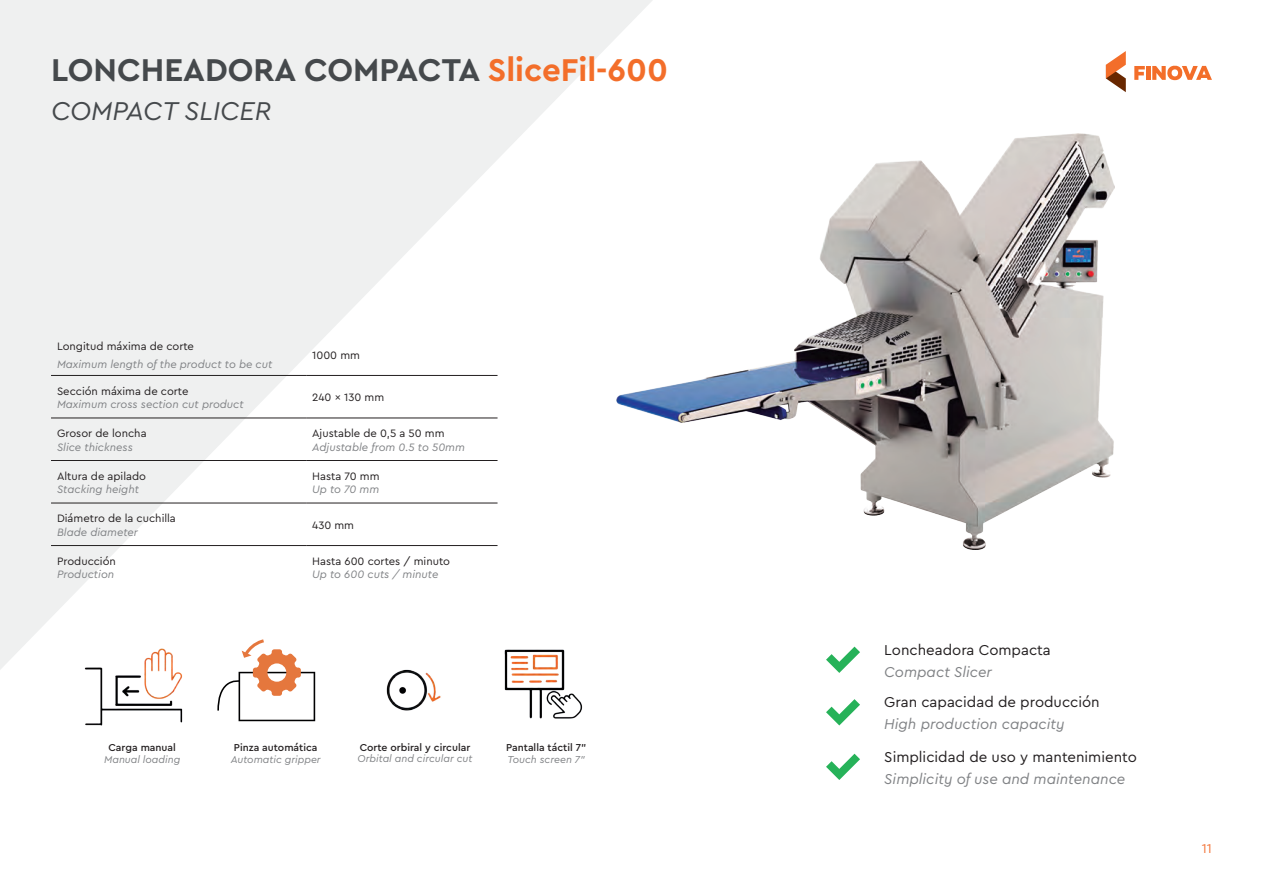
<style>
.page{position:relative;width:1263px;height:893px;background:#fff}
.page>*{position:absolute;margin:0;border:0;box-sizing:border-box;transform-origin:0 0}
.Titol___ENG{font:700 33px "Cera Pro";color:#45494c}
.Titol___ENG-2{font:italic 27px "Cera Pro";color:#45494c}
.Cos___ESP{font:15px "Cera Pro";color:#231f20}
.Cos___ESP-2{font:italic 15px "Cera Pro";color:#808285}
.t1{font:13.5px "Cera Pro";color:#f3753a}
.Cos___ESP-3{font:11.25px "Cera Pro";color:#231f20}
.Cos___ESP-4{font:italic 11.25px "Cera Pro";color:#808285}
.Cos___ESP-5{font:500 10.5px "Cera Pro";color:#231f20}
.Cos___ESP-6{font:italic 10.5px "Cera Pro";color:#808285}
.s1{color:#f36e2a}
</style>
<div class="page">
<svg style="left:1152px;top:65px;width:60px;height:15px"></svg>
<svg style="left:1134px;top:66px;width:11px;height:14px"></svg>
<hr style="left:1146px;top:66px;width:4px;height:14px;background:#f36e2a">
<svg style="left:1106px;top:51px;width:20px;height:41px"></svg>
<img style="left:85px;top:670px;width:98px;height:56px">
<img style="left:386px;top:670px;width:55px;height:41px">
<img style="left:504px;top:670px;width:79px;height:49px">
<img style="left:653px;top:133px;width:462px;height:416px">
<svg style="left:0;top:0;width:653px;height:670px;fill:#eff0f0"></svg>
<hr style="left:51px;top:375px;width:255px;height:1px;background:#231f20">
<hr style="left:306px;top:375px;width:191px;height:1px;background:#231f20">
<hr style="left:51px;top:418px;width:255px;height:1px;background:#231f20">
<hr style="left:306px;top:418px;width:191px;height:1px;background:#231f20">
<hr style="left:51px;top:460px;width:255px;height:1px;background:#231f20">
<hr style="left:306px;top:460px;width:191px;height:1px;background:#231f20">
<hr style="left:51px;top:503px;width:255px;height:1px;background:#231f20">
<hr style="left:306px;top:503px;width:191px;height:1px;background:#231f20">
<hr style="left:51px;top:545px;width:255px;height:1px;background:#231f20">
<hr style="left:306px;top:545px;width:191px;height:1px;background:#231f20">
<svg style="left:217px;top:639px;width:98px;height:82px"></svg>
<svg style="left:826px;top:647px;width:34px;height:26px"></svg>
<svg style="left:826px;top:699px;width:34px;height:26px"></svg>
<svg style="left:826px;top:754px;width:34px;height:26px"></svg>
<p class="Titol___ENG" style="left:51px;top:48px;width:618px">LONCHEADORA COMPACTA <span class="s1">SliceFil-600</span></p>
<p class="Titol___ENG-2" style="left:51px;top:93px;width:222px">COMPACT SLICER</p>
<p class="Cos___ESP-3" style="left:57px;top:339px;width:139px">Longitud máxima de corte</p>
<p class="Cos___ESP-4" style="left:57px;top:356px;width:217px">Maximum length of the product to be cut</p>
<p class="Cos___ESP-3" style="left:57px;top:383px;width:133px">Sección máxima de corte</p>
<p class="Cos___ESP-4" style="left:57px;top:397px;width:188px">Maximum cross section cut product</p>
<p class="Cos___ESP-3" style="left:57px;top:426px;width:91px">Grosor de loncha</p>
<p class="Cos___ESP-4" style="left:57px;top:439px;width:77px">Slice thickness</p>
<p class="Cos___ESP-3" style="left:57px;top:468px;width:91px">Altura de apilado</p>
<p class="Cos___ESP-4" style="left:57px;top:482px;width:83px">Stacking height</p>
<p class="Cos___ESP-3" style="left:57px;top:511px;width:120px">Diámetro de la cuchilla</p>
<p class="Cos___ESP-4" style="left:57px;top:524px;width:82px">Blade diameter</p>
<p class="Cos___ESP-3" style="left:57px;top:553px;width:60px">Producción</p>
<p class="Cos___ESP-4" style="left:57px;top:567px;width:59px">Production</p>
<p class="Cos___ESP-3" style="left:312px;top:347px;width:49px">1000 mm</p>
<p class="Cos___ESP-3" style="left:312px;top:390px;width:74px">240 x 130 mm</p>
<p class="Cos___ESP-3" style="left:312px;top:426px;width:134px">Ajustable de 0,5 a 50 mm</p>
<p class="Cos___ESP-4" style="left:312px;top:439px;width:154px">Adjustable from 0.5 to 50mm</p>
<p class="Cos___ESP-3" style="left:312px;top:468px;width:69px">Hasta 70 mm</p>
<p class="Cos___ESP-4" style="left:312px;top:482px;width:69px">Up to 70 mm</p>
<p class="Cos___ESP-3" style="left:312px;top:518px;width:43px">430 mm</p>
<p class="Cos___ESP-3" style="left:312px;top:553px;width:139px">Hasta 600 cortes / minuto</p>
<p class="Cos___ESP-4" style="left:312px;top:567px;width:128px">Up to 600 cuts / minute</p>
<p class="Cos___ESP-5" style="left:109px;top:741px;width:69px">Carga manual</p>
<p class="Cos___ESP-6" style="left:104px;top:752px;width:78px">Manual loading</p>
<p class="Cos___ESP-5" style="left:234px;top:741px;width:85px">Pinza automática</p>
<p class="Cos___ESP-6" style="left:231px;top:753px;width:92px">Automatic gripper</p>
<p class="Cos___ESP-5" style="left:360px;top:740px;width:112px">Corte orbiral y circular</p>
<p class="Cos___ESP-6" style="left:358px;top:752px;width:116px">Orbital and circular cut</p>
<p class="Cos___ESP-5" style="left:506px;top:741px;width:82px">Pantalla táctil 7”</p>
<p class="Cos___ESP-6" style="left:507px;top:753px;width:79px">Touch screen 7”</p>
<p class="Cos___ESP" style="left:884px;top:640px;width:168px">Loncheadora Compacta</p>
<p class="Cos___ESP-2" style="left:884px;top:662px;width:109px">Compact Slicer</p>
<p class="Cos___ESP" style="left:884px;top:692px;width:217px">Gran capacidad de producción</p>
<p class="Cos___ESP-2" style="left:884px;top:714px;width:182px">High production capacity</p>
<p class="Cos___ESP" style="left:884px;top:747px;width:254px">Simplicidad de uso y mantenimiento</p>
<p class="Cos___ESP-2" style="left:884px;top:769px;width:243px">Simplicity of use and maintenance</p>
<p class="t1" style="left:1202px;top:839px;width:12px">11</p>
</div>
